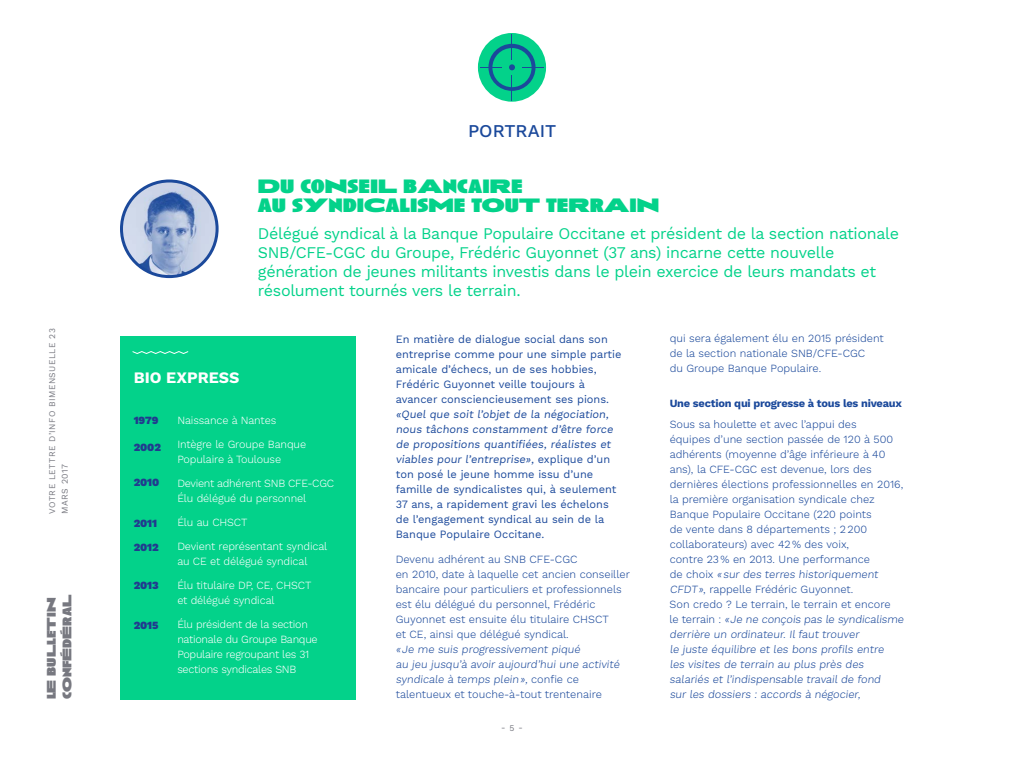
<style>
.page{position:relative;width:1024px;height:768px;background:#fff}
.page>*{position:absolute;margin:0;border:0;box-sizing:border-box;transform-origin:0 0}
.t1{font:900 20px/19px "Anisette";color:#03d28a}
.t2{font:500 18px "Work Sans";color:#1b499b}
.t3{font:16px/19px "Work Sans";letter-spacing:-.02em;color:#03d28a}
.t4{font:700 16px "Work Sans";color:#fff}
.t5{font:900 13px/15.6px "Anisette";color:#777880}
.t6{font:300 11px/15px "Work Sans";color:#1b499b}
.t7{font:11px/15px "Work Sans";color:#1b499b}
.t8{font:300 11px/24px "Work Sans";letter-spacing:-.015em;color:#fff}
.t9{font:700 11px "Work Sans";letter-spacing:-.02em;color:#1b499b}
.t10{font:900 11px/24px "Work Sans";letter-spacing:-.01em;color:#213b8f}
.t11{font:8.7px "Work Sans";letter-spacing:.05em;color:#777880}
.t12{font:8.6px "Work Sans";letter-spacing:.05em;color:#777880}
</style>
<div class="page">
<svg style="left:478px;top:33px;width:68px;height:69px"></svg>
<svg style="left:480px;top:34px;width:64px;height:66px;background:#2dc49e"></svg>
<img style="left:122px;top:181px;width:95px;height:96px;border-radius:48px">
<div style="left:120px;top:179px;width:99px;height:99px;border:3px solid #1b499b;border-radius:50%"></div>
<div style="left:120px;top:336px;width:235px;height:363px;background:#03d28a"></div>
<svg style="left:132px;top:351px;width:57px;height:3px"></svg>
<p class="t12" style="left:47px;top:514px;width:187px;rotate:-90deg">VOTRE LETTRE D’INFO BIMENSUELLE 23</p>
<p class="t11" style="left:60px;top:514px;width:51px;rotate:-90deg">MARS 2017</p>
<p class="t5" style="left:44px;top:699px;width:106px;rotate:-90deg">LE BULLETIN<br>CONFÉDÉRAL</p>
<h2 class="t2" style="left:468px;top:120px;width:90px">PORTRAIT</h2>
<h1 class="t1" style="left:258px;top:177px;width:403px">DU CONSEIL BANCAIRE<br>AU SYNDICALISME TOUT TERRAIN</h1>
<p class="t3" style="left:258px;top:225px;width:643px">Délégué syndical à la Banque Populaire Occitane et président de la section nationale SNB/CFE-CGC du Groupe, Frédéric Guyonnet (37 ans) incarne cette nouvelle génération de jeunes militants investis dans le plein exercice de leurs mandats et résolument tournés vers le terrain.</p>
<p class="t6" style="left:670px;top:331px;width:216px">qui sera également élu en 2015 président de la section nationale SNB/CFE-CGC<br>du Groupe Banque Populaire.</p>
<p class="t9" style="left:670px;top:397px;width:234px">Une section qui progresse à tous les niveaux</p>
<p class="t6" style="left:670px;top:417px;width:237px">Sous sa houlette et avec l’appui des<br>équipes d’une section passée de 120 à 500 adhérents (moyenne d’âge inférieure à 40 ans), la CFE-CGC est devenue, lors des dernières élections professionnelles en 2016, la première organisation syndicale chez Banque Populaire Occitane (220 points<br>de vente dans 8 départements ; 2200 collaborateurs) avec 42% des voix,<br>contre 23% en 2013. Une performance<br>d e c h o ix «sur des terres historiquement CFDT», rappelle Frédéric Guyonnet.<br>Son credo ? Le terrain, le terrain et encore<br>le te r rai n : «Je ne conçois pas le syndicalisme derrière un ordinateur. Il faut trouver<br>le j uste équilibre et les bons profils entre<br>les visites de terrain au plus près des salariés et l’indispensable travail de fond<br>sur les dossiers : accords à négocier,</p>
<p class="t7" style="left:396px;top:332px;width:227px">En matière de dialogue social dans son entreprise comme pour une simple partie amicale d’échecs, un de ses hobbies, Frédéric Guyonnet veille toujours à avancer consciencieusement ses pions. «Quel que soit l’objet de la négociation, nous tâchons constamment d’être force de propositions quantifiées, réalistes et viables pour l’entreprise», ex p li q u e d ’ u n ton posé le jeune homme issu d’une famille de syndicalistes qui, à seulement 37 ans, a rapidement gravi les échelons de l’engagement syndical au sein de la Banque Populaire Occitane.</p>
<p class="t6" style="left:396px;top:552px;width:236px">Devenu adhérent au SNB CFE-CGC<br>en 2010, date à laquelle cet ancien conseiller bancaire pour particuliers et professionnels est élu délégué du personnel, Frédéric Guyonnet est ensuite élu titulaire CHSCT<br>et CE, ainsi que délégué syndical.<br>«Je me suis progressivement piqué<br>au jeu jusqu’à avoir aujourd’hui une activité syndicale à temps plein», c o nfi e c e talentueux et touche-à-tout trentenaire</p>
<h3 class="t4" style="left:134px;top:369px;width:107px">BIO EXPRESS</h3>
<p class="t8" style="left:177px;top:408px;width:130px">Naissance à Nantes<br>Intègre le Groupe Banque</p>
<p class="t8" style="left:177px;top:447px;width:158px">Populaire à Toulouse<br>Devient adhérent SNB CFE-CGC</p>
<p class="t8" style="left:177px;top:486px;width:152px">Élu délégué du personnel<br>Élu au CHSCT<br>Devient représentant syndical</p>
<p class="t8" style="left:177px;top:549px;width:136px">au CE et délégué syndical<br>Élu titulaire DP, CE, CHSCT</p>
<p class="t8" style="left:177px;top:588px;width:132px">et délégué syndical<br>Élu président de la section</p>
<p class="t8" style="left:177px;top:632px;width:142px;line-height:15px">nationale du Groupe Banque<br>Populaire regroupant les 31 sections syndicales SNB</p>
<p class="t10" style="left:134px;top:408px;width:26px">1979</p>
<p class="t10" style="left:134px;top:435px;width:29px">2002</p>
<p class="t10" style="left:134px;top:470px;width:27px">2010</p>
<p class="t10" style="left:134px;top:511px;width:27px">2011<br>2012</p>
<p class="t10" style="left:134px;top:573px;width:26px">2013</p>
<p class="t10" style="left:134px;top:613px;width:26px">2015</p>
<p class="t12" style="left:501px;top:723px;width:23px">- 5 -</p>
</div>
